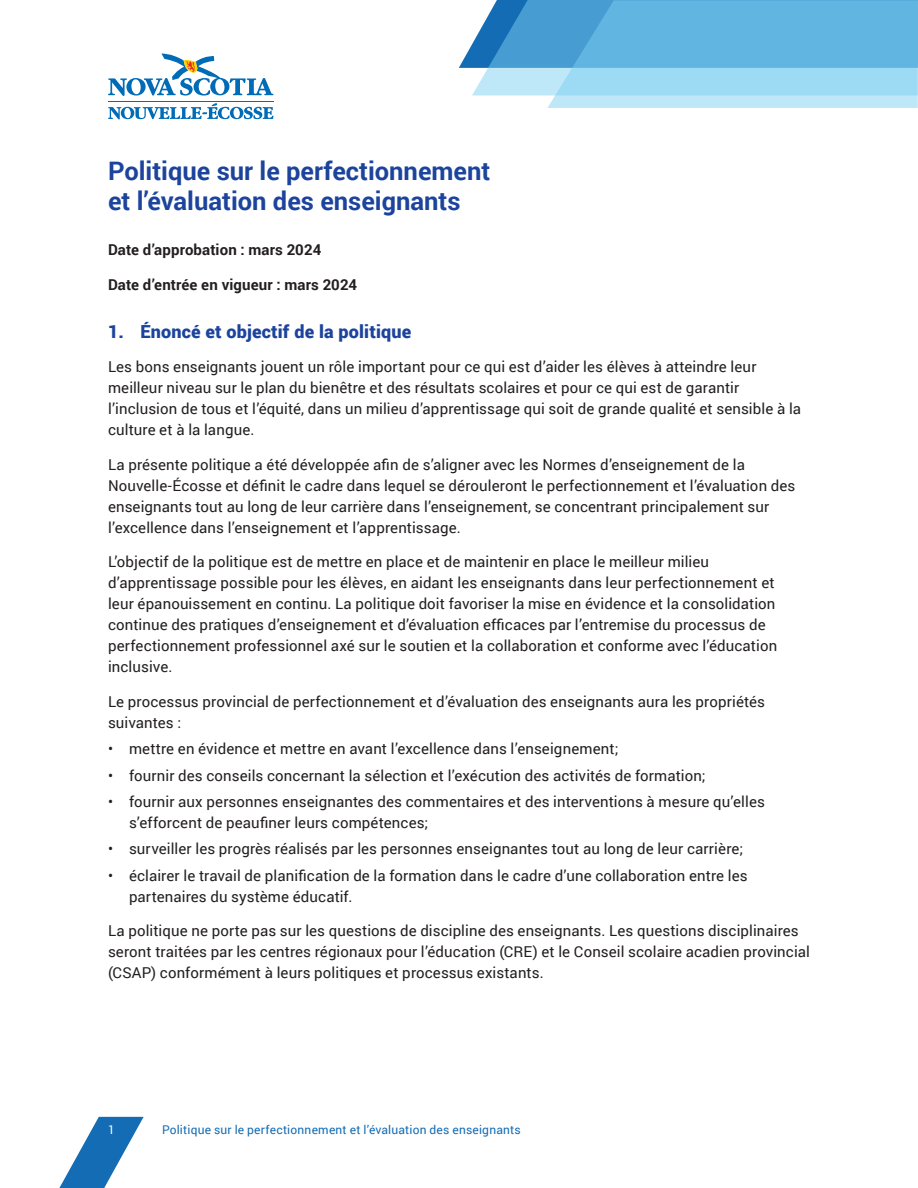
<style>
.page{position:relative;width:918px;height:1188px;background:#fff}
.page>*{position:absolute;margin:0;border:0;box-sizing:border-box;transform-origin:0 0}
.t1{font:700 25.5px/30px "Roboto";color:#1c449c}
.t2{font:900 18px "Roboto";letter-spacing:.01em;color:#1c449c}
.t3{font:15px/21px "Roboto";letter-spacing:.005em;color:#231f20}
.t4{font:700 15px "Roboto";letter-spacing:.01em;color:#231f20}
.t5{font:12px "Roboto";letter-spacing:.015em;color:#136cb4}
.t6{font:12px "Roboto";color:#fff}
</style>
<div class="page">
<svg style="left:59px;top:1117px;width:85px;height:71px"></svg>
<svg style="left:459px;top:0;width:459px;height:108px;background:#7dc2e6"></svg>
<hr style="left:108px;top:101px;width:165px;height:1px;background:#006bb7">
<svg style="left:108px;top:53px;width:165px;height:43px"></svg>
<svg style="left:108px;top:103px;width:165px;height:16px"></svg>
<h1 class="t1" style="left:108px;top:155px;width:384px">Politique sur le perfectionnement et l’évaluation des enseignants</h1>
<p class="t4" style="left:108px;top:239px;width:215px">Date d’approbation : mars 2024</p>
<p class="t4" style="left:108px;top:274px;width:251px">Date d’entrée en vigueur : mars 2024</p>
<p class="t2" style="left:108px;top:319px;width:305px">1. Énoncé et objectif de la politique</p>
<p class="t3" style="left:108px;top:356px;width:695px">Les bons enseignants jouent un rôle important pour ce qui est d’aider les élèves à atteindre leur meilleur niveau sur le plan du bienêtre et des résultats scolaires et pour ce qui est de garantir l’inclusion de tous et l’équité, dans un milieu d’apprentissage qui soit de grande qualité et sensible à la culture et à la langue.</p>
<p class="t3" style="left:108px;top:453px;width:689px">La présente politique a été développée afin de s’aligner avec les Normes d’enseignement de la Nouvelle-Écosse et définit le cadre dans lequel se dérouleront le perfectionnement et l’évaluation des enseignants tout au long de leur carrière dans l’enseignement, se concentrant principalement sur l’excellence dans l’enseignement et l’apprentissage.</p>
<p class="t3" style="left:108px;top:551px;width:671px">L’objectif de la politique est de mettre en place et de maintenir en place le meilleur milieu d’apprentissage possible pour les élèves, en aidant les enseignants dans leur perfectionnement et leur épanouissement en continu. La politique doit favoriser la mise en évidence et la consolidation continue des pratiques d’enseignement et d’évaluation efficaces par l’entremise du processus de perfectionnement professionnel axé sur le soutien et la collaboration et conforme avec l’éducation inclusive.</p>
<p class="t3" style="left:108px;top:690px;width:658px">Le processus provincial de perfectionnement et d’évaluation des enseignants aura les propriétés suivantes :</p>
<p class="t3" style="left:108px;top:738px;width:512px">• mettre en évidence et mettre en avant l’excellence dans l’enseignement;</p>
<p class="t3" style="left:108px;top:764px;width:599px">• fournir des conseils concernant la sélection et l’exécution des activités de formation;</p>
<p class="t3" style="left:129px;top:791px;width:637px;text-indent:-21px">• fournir aux personnes enseignantes des commentaires et des interventions à mesure qu’elles s’efforcent de peaufiner leurs compétences;</p>
<p class="t3" style="left:108px;top:838px;width:637px">• surveiller les progrès réalisés par les personnes enseignantes tout au long de leur carrière;</p>
<p class="t3" style="left:129px;top:864px;width:620px;text-indent:-21px">• éclairer le travail de planification de la formation dans le cadre d’une collaboration entre les partenaires du système éducatif.</p>
<p class="t3" style="left:108px;top:920px;width:704px">La politique ne porte pas sur les questions de discipline des enseignants. Les questions disciplinaires seront traitées par les centres régionaux pour l’éducation (CRE) et le Conseil scolaire acadien provincial (CSAP) conformément à leurs politiques et processus existants.</p>
<p class="t6" style="left:108px;top:1121px;width:8px">1</p>
<p class="t5" style="left:162px;top:1121px;width:360px">Politique sur le perfectionnement et l’évaluation des enseignants</p>
</div>
